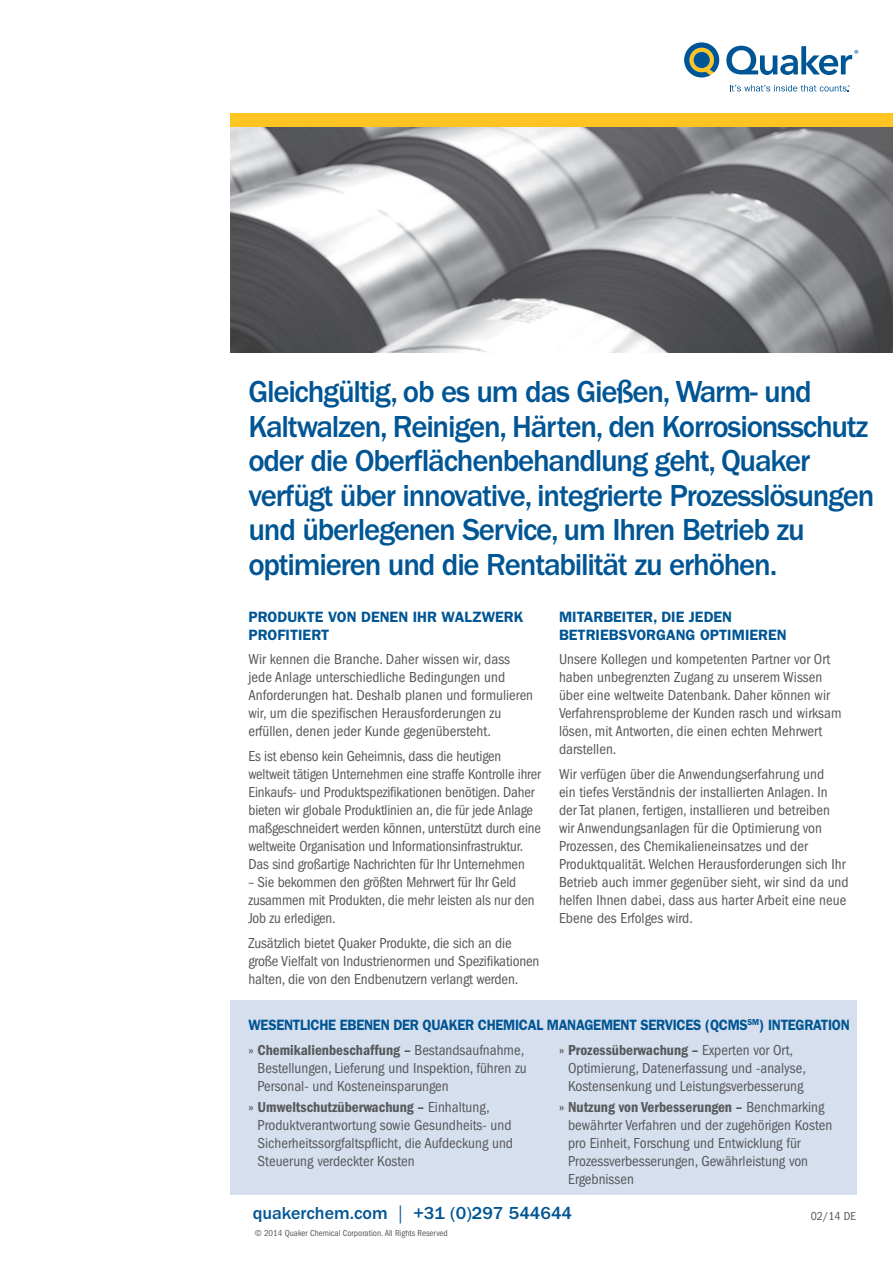
<style>
.page{position:relative;width:893px;height:1263px;background:#fff}
.page>*{position:absolute;margin:0;border:0;box-sizing:border-box;transform-origin:0 0}
.t1{font:500 31.5px/34.5px "ITC Franklin Gothic Std";letter-spacing:-.04em;color:#005594}
.t2{font:500 18px "ITC Franklin Gothic Std";color:#005594}
.t3{font:condensed 15px/18px "ITC Franklin Gothic Std";color:#57585a}
.t4{font:15px "ITC Franklin Gothic Std Dm Cd";color:#57585a}
.t5{font:600 15px/18px "ITC Franklin Gothic Std";letter-spacing:-.005em;color:#005594}
.t6{font:600 15px "ITC Franklin Gothic Std";letter-spacing:-.005em;color:#005594;scale:.92 1}
.t7{font:condensed 12px "ITC Franklin Gothic Std";color:#57585a}
.t8{font:condensed 9px "ITC Franklin Gothic Std";color:#57585a}
.s1{font-family:"ITC Franklin Gothic Std";font-stretch:condensed}
.s2{font-weight:400}
</style>
<div class="page">
<div style="left:230px;top:1000px;width:627px;height:195px;background:#d6dfee"></div>
<img style="left:230px;top:127px;width:663px;height:225px">
<div style="left:230px;top:113px;width:663px;height:14px;background:#fec422"></div>
<svg style="left:684px;top:42px;width:35px;height:36px"></svg>
<div style="left:693px;top:52px;width:17px;height:16px;background:#005594;border-radius:50%"></div>
<svg style="left:726px;top:46px;width:132px;height:29px"></svg>
<svg style="left:730px;top:85px;width:120px;height:6px"></svg>
<p class="t1" style="left:248px;top:375px;width:628px">Gleichgültig, ob es um das Gießen, Warm- und Kaltwalzen, Reinigen, Härten, den Korrosionsschutz oder die Oberflächenbehandlung geht, Quaker verfügt über innovative, integrierte Prozesslösungen und überlegenen Service, um Ihren Betrieb zu optimieren und die Rentabilität zu erhöhen.</p>
<p class="t5" style="left:248px;top:607px;width:276px">PRODUKTE VON DENEN IHR WALZWERK<br>PROFITIERT</p>
<p class="t3" style="left:248px;top:650px;width:286px">Wir kennen die Branche. Daher wissen wir, dass jede Anlage unterschiedliche Bedingungen und Anforderungen hat. Deshalb planen und formulieren wir, um die spezifischen Herausforderungen zu erfüllen, denen jeder Kunde gegenübersteht.</p>
<p class="t3" style="left:248px;top:747px;width:294px">Es ist ebenso kein Geheimnis, dass die heutigen weltweit tätigen Unternehmen eine straffe Kontrolle ihrer Einkaufs- und Produktspezifikationen benötigen. Daher bieten wir globale Produktlinien an, die für jede Anlage maßgeschneidert werden können, unterstützt durch eine weltweite Organisation und Informationsinfrastruktur.<br>Das sind großartige Nachrichten für Ihr Unternehmen</p>
<p class="t3" style="left:248px;top:873px;width:288px">– Sie bekommen den größten Mehrwert für Ihr Geld zusammen mit Produkten, die mehr leisten als nur den<br>Job zu erledigen.</p>
<p class="t3" style="left:248px;top:934px;width:293px">Zusätzlich bietet Quaker Produkte, die sich an die große Vielfalt von Industrienormen und Spezifikationen halten, die von den Endbenutzern verlangt werden.</p>
<p class="t5" style="left:559px;top:607px;width:229px">MITARBEITER, DIE JEDEN<br>BETRIEBSVORGANG OPTIMIEREN</p>
<p class="t3" style="left:559px;top:650px;width:284px">Unsere Kollegen und kompetenten Partner vor Ort haben unbegrenzten Zugang zu unserem Wissen über eine weltweite Datenbank. Daher können wir Verfahrensprobleme der Kunden rasch und wirksam lösen, mit Antworten, die einen echten Mehrwert darstellen.</p>
<p class="t3" style="left:559px;top:765px;width:291px">Wir verfügen über die Anwendungserfahrung und<br>ein tiefes Verständnis der installierten Anlagen. In der Tat planen, fertigen, installieren und betreiben wir Anwendungsanlagen für die Optimierung von Prozessen, des Chemikalieneinsatzes und der Produktqualität. Welchen Herausforderungen sich Ihr Betrieb auch immer gegenüber sieht, wir sind da und helfen Ihnen dabei, dass aus harter Arbeit eine neue Ebene des Erfolges wird.</p>
<p class="t6" style="left:248px;top:1016px;width:655px">WESENTLICHE EBENEN DER QUAKER CHEMICAL MANAGEMENT SERVICES (QCMS<sup>SM</sup>) INTEGRATION</p>
<p class="t4" style="left:248px;top:1041px;width:277px"><span class="s1">»</span> Chemikalienbeschaffung – <span class="s1">Bestandsaufnahme,</span></p>
<p class="t3" style="left:258px;top:1059px;width:271px">Bestellungen, Lieferung und Inspektion, führen zu<br>Personal- und Kosteneinsparungen</p>
<p class="t4" style="left:248px;top:1098px;width:243px"><span class="s1">»</span> Umweltschutzüberwachung – <span class="s1">Einhaltung,</span></p>
<p class="t3" style="left:258px;top:1116px;width:257px;text-align:justify">Produktverantwortung sowie Gesundheits- und Sicherheitssorgfaltspflicht, die Aufdeckung und Steuerung verdeckter Kosten</p>
<p class="t4" style="left:559px;top:1041px;width:236px"><span class="s1">»</span> Prozessüberwachung – <span class="s1">Experten vor Ort,</span></p>
<p class="t3" style="left:568px;top:1059px;width:239px">Optimierung, Datenerfassung und -analyse,<br>Kostensenkung und Leistungsverbesserung</p>
<p class="t4" style="left:559px;top:1098px;width:267px"><span class="s1">»</span> Nutzung von Verbesserungen – <span class="s1">Benchmarking</span></p>
<p class="t3" style="left:568px;top:1116px;width:266px">bewährter Verfahren und der zugehörigen Kosten pro Einheit, Forschung und Entwicklung für Prozessverbesserungen, Gewährleistung von Ergebnissen</p>
<p class="t2" style="left:253px;top:1203px;width:321px">quakerchem.com <span class="s2">|</span> +31 (0)297 544644</p>
<p class="t7" style="left:811px;top:1209px;width:47px">02/14 DE</p>
<p class="t8" style="left:255px;top:1228px;width:195px">© 2014 Quaker Chemical Corporation. All Rights Reserved</p>
</div>
